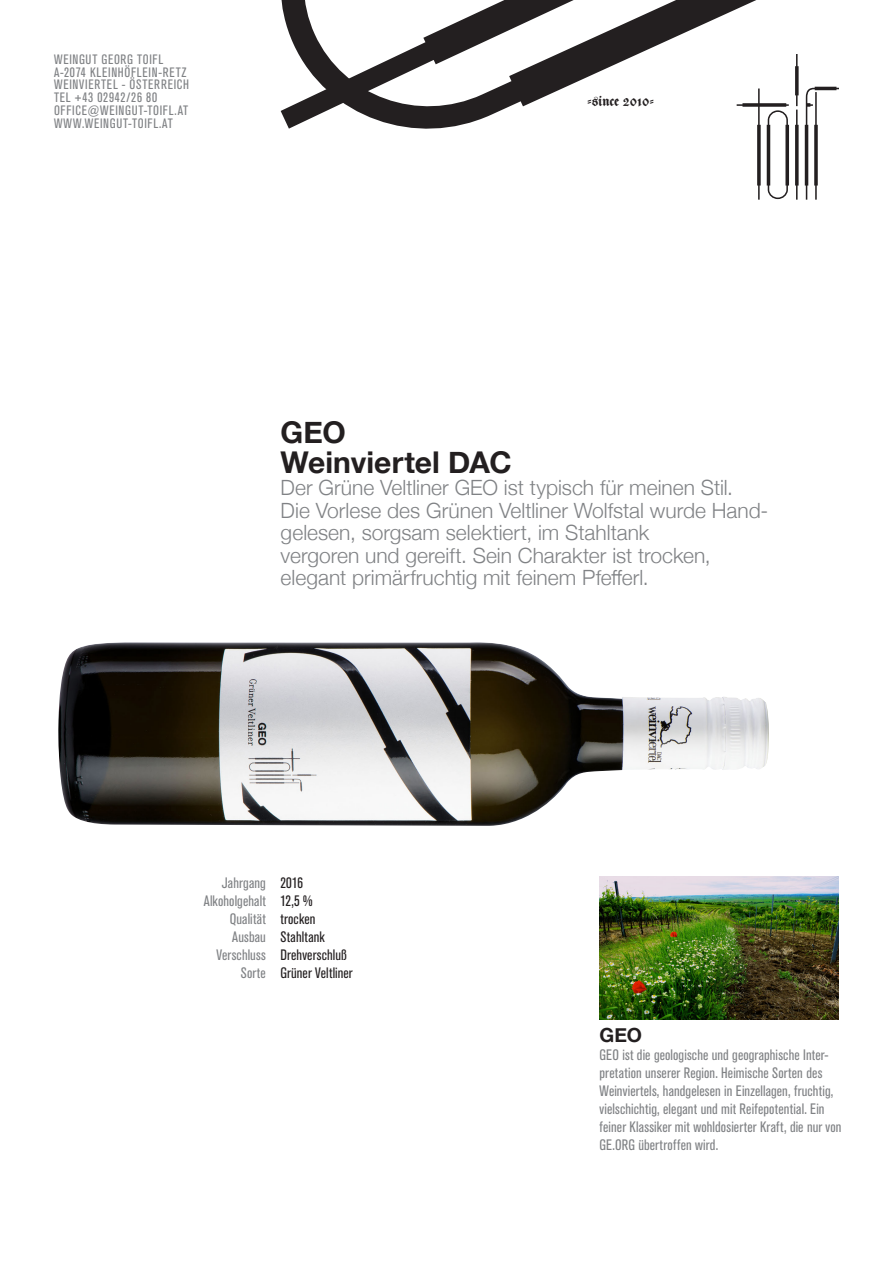
<style>
.page{position:relative;width:893px;height:1263px;background:#fff}
.page>*{position:absolute;margin:0;border:0;box-sizing:border-box;transform-origin:0 0}
.t1{font:700 30px "Helvetica Neue";color:#231f20}
.t2{font:300 21px/22.5px "Helvetica Neue";color:#808285}
.t3{font:700 19.5px "Helvetica Neue";color:#231f20}
.t4{font:15px/18px "Akzidenz Grot Con BQ";letter-spacing:.01em;color:#808285}
.t5{font:15px "Akzidenz Grot Con BQ";letter-spacing:.01em;color:#231f20}
.t6{font:700 15px "Justus Fraktur EF";letter-spacing:.005em;color:#231f20}
.t7{font:13.5px/12.8px "Akzidenz Grot Con BQ";letter-spacing:.05em;color:#808285}
</style>
<div class="page">
<svg style="left:795px;top:149px;width:4px;height:51px"></svg>
<svg style="left:805px;top:149px;width:13px;height:51px"></svg>
<svg style="left:757px;top:149px;width:32px;height:51px"></svg>
<svg style="left:280px;top:111px;width:538px;height:38px"></svg>
<svg style="left:281px;top:0;width:558px;height:129px"></svg>
<img style="left:58px;top:642px;width:711px;height:184px">
<img style="left:600px;top:876px;width:238px;height:143px">
<p class="t7" style="left:54px;top:53px;width:137px">WEINGUT GEORG TOIFL<br>A-2074 KLEINHÖFLEIN-RETZ<br>WEINVIERTEL - ÖSTERREICH<br>TEL +43 02942/26 80<br>OFFICE@WEINGUT-TOIFL.AT<br>WWW.WEINGUT-TOIFL.AT</p>
<p class="t6" style="left:587px;top:93px;width:68px">-since 2010-</p>
<p class="t1" style="left:281px;top:408px;width:67px">GEO</p>
<p class="t1" style="left:281px;top:438px;width:232px">Weinviertel DAC</p>
<p class="t2" style="left:281px;top:475px;width:454px">Der Grüne Veltliner GEO ist typisch für meinen Stil.</p>
<p class="t2" style="left:281px;top:497px;width:489px">Die Vorlese des Grünen Veltliner Wolfstal wurde Hand&shy;gelesen, sorgsam selektiert, im Stahltank</p>
<p class="t2" style="left:281px;top:542px;width:432px">vergoren und gereift. Sein Charakter ist trocken,</p>
<p class="t2" style="left:281px;top:565px;width:370px">elegant primärfruchtig mit feinem Pfefferl.</p>
<p class="t4" style="left:222px;top:874px;width:46px">Jahrgang</p>
<p class="t4" style="left:204px;top:892px;width:64px">Alkoholgehalt</p>
<p class="t4" style="left:230px;top:910px;width:38px">Qualität</p>
<p class="t4" style="left:232px;top:928px;width:35px">Ausbau</p>
<p class="t4" style="left:216px;top:946px;width:51px">Verschluss</p>
<p class="t4" style="left:241px;top:964px;width:26px">Sorte</p>
<p class="t5" style="left:280px;top:874px;width:24px">2016</p>
<p class="t5" style="left:280px;top:892px;width:34px">12,5 %</p>
<p class="t5" style="left:280px;top:910px;width:37px">trocken</p>
<p class="t5" style="left:280px;top:928px;width:46px">Stahltank</p>
<p class="t5" style="left:280px;top:946px;width:68px">Drehverschluß</p>
<p class="t5" style="left:280px;top:964px;width:74px">Grüner Veltliner</p>
<p class="t3" style="left:600px;top:1020px;width:44px">GEO</p>
<p class="t4" style="left:600px;top:1046px;width:243px">GEO ist die geologische und geographische Inter&shy;pretation unserer Region. Heimische Sorten des Weinviertels, handgelesen in Einzellagen, fruchtig, vielschichtig, elegant und mit Reifepotential. Ein feiner Klassiker mit wohldosierter Kraft, die nur von GE.ORG übertroffen wird.</p>
</div>
